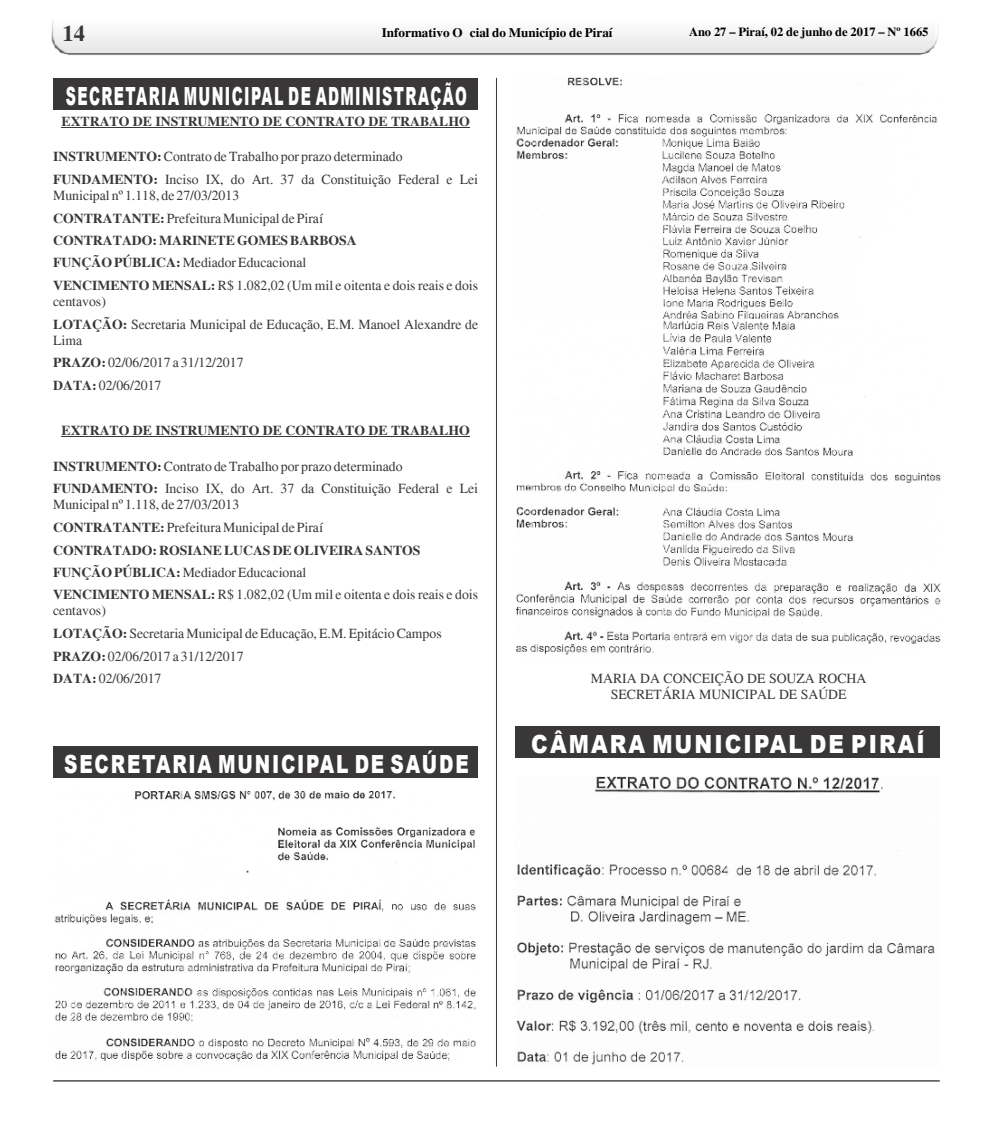
<style>
.page{position:relative;width:993px;height:1127px;background:#fff}
.page>*{position:absolute;margin:0;border:0;box-sizing:border-box;transform-origin:0 0}
.t1{font:900 25px "Arial";letter-spacing:.095em;color:#fff;scale:.57 1}
.t2{font:900 25px "Arial";letter-spacing:.095em;color:#fff;scale:.74 1}
.t3{font:900 25px "Arial";letter-spacing:.095em;color:#fff;scale:.86 1}
.t4{font:700 22.5px "Times New Roman";color:#393738}
.t5{font:13.75px/22.6px "Times New Roman";color:#393738}
.t6{font:700 13.75px "Times New Roman";color:#393738}
.t7{font:700 13.12px "Times New Roman";color:#000}
.t8{font:700 12.5px "Times New Roman";color:#000}
.s1{font-weight:700}
</style>
<div class="page">
<img style="left:52px;top:20px;width:886px;height:35px">
<hr style="left:53px;top:1080px;width:886px;height:1px;background:#000">
<hr style="left:496px;top:78px;width:1px;height:988px;background:#393738">
<div style="left:53px;top:78px;width:425px;height:32px;background:#393738"></div>
<hr style="left:61px;top:127px;width:408px;height:1px;background:#393738">
<hr style="left:61px;top:437px;width:408px;height:1px;background:#393738">
<img style="left:516px;top:78px;width:421px;height:241px">
<img style="left:53px;top:791px;width:423px;height:271px">
<img style="left:516px;top:320px;width:424px;height:335px">
<div style="left:53px;top:746px;width:425px;height:32px;background:#393738"></div>
<img style="left:516px;top:776px;width:419px;height:289px">
<div style="left:514px;top:726px;width:425px;height:32px;background:#393738"></div>
<h2 class="t4" style="left:62px;top:26px;width:24px">14</h2>
<p class="t7" style="left:382px;top:28px;width:232px">Informativo Oficial do Município de Piraí</p>
<p class="t8" style="left:688px;top:28px;width:241px">Ano 27 – Piraí, 02 de junho de 2017 – Nº 1665</p>
<h1 class="t1" style="left:66px;top:87px;width:705px">SECRETARIA MUNICIPAL DE ADMINISTRAÇÃO</h1>
<p class="t6" style="left:61px;top:117px;width:409px">EXTRATO DE INSTRUMENTO DE CONTRATO DE TRABALHO</p>
<p class="t5" style="left:53px;top:147px;width:426px"><span class="s1">INSTRUMENTO:</span> Contrato de Trabalho por prazo determinado<br><span class="s1">FUNDAMENTO:</span> Inciso IX, do Art. 37 da Constituição Federal e Lei</p>
<p class="t5" style="left:53px;top:185px;width:426px">Municipal nº 1.118, de 27/03/2013<br><span class="s1">CONTRATANTE:</span> Prefeitura Municipal de Piraí<br><span class="s1">CONTRATADO: MARINETE GOMES BARBOSA<br>FUNÇÃO PÚBLICA:</span> Mediador Educacional<br><span class="s1">VENCIMENTO MENSAL:</span> R$ 1.082,02 (Um mil e oitenta e dois reais e dois</p>
<p class="t5" style="left:53px;top:292px;width:426px">centavos)<br><span class="s1">LOTAÇÃO:</span> Secretaria Municipal de Educação, E.M. Manoel Alexandre de</p>
<p class="t5" style="left:53px;top:330px;width:192px">Lima<br><span class="s1">PRAZO:</span> 02/06/2017 a 31/12/2017<br><span class="s1">DATA:</span> 02/06/2017</p>
<p class="t6" style="left:61px;top:426px;width:409px">EXTRATO DE INSTRUMENTO DE CONTRATO DE TRABALHO</p>
<p class="t5" style="left:53px;top:456px;width:426px"><span class="s1">INSTRUMENTO:</span> Contrato de Trabalho por prazo determinado<br><span class="s1">FUNDAMENTO:</span> Inciso IX, do Art. 37 da Constituição Federal e Lei</p>
<p class="t5" style="left:53px;top:495px;width:426px">Municipal nº 1.118, de 27/03/2013<br><span class="s1">CONTRATANTE:</span> Prefeitura Municipal de Piraí<br><span class="s1">CONTRATADO: ROSIANE LUCAS DE OLIVEIRA SANTOS FUNÇÃO PÚBLICA:</span> Mediador Educacional<br><span class="s1">VENCIMENTO MENSAL:</span> R$ 1.082,02 (Um mil e oitenta e dois reais e dois</p>
<p class="t5" style="left:53px;top:601px;width:390px">centavos)<br><span class="s1">LOTAÇÃO:</span> Secretaria Municipal de Educação, E.M. Epitácio Campos<br><span class="s1">PRAZO:</span> 02/06/2017 a 31/12/2017<br><span class="s1">DATA:</span> 02/06/2017</p>
<h1 class="t2" style="left:64px;top:755px;width:548px">SECRETARIA MUNICIPAL DE SAÚDE</h1>
<p class="t5" style="left:590px;top:671px;width:277px;line-height:16.1px;text-align:center">MARIA DA CONCEIÇÃO DE SOUZA ROCHA<br>SECRETÁRIA MUNICIPAL DE SAÚDE</p>
<h1 class="t3" style="left:531px;top:735px;width:459px">CÂMARA MUNICIPAL DE PIRAÍ</h1>
</div>
